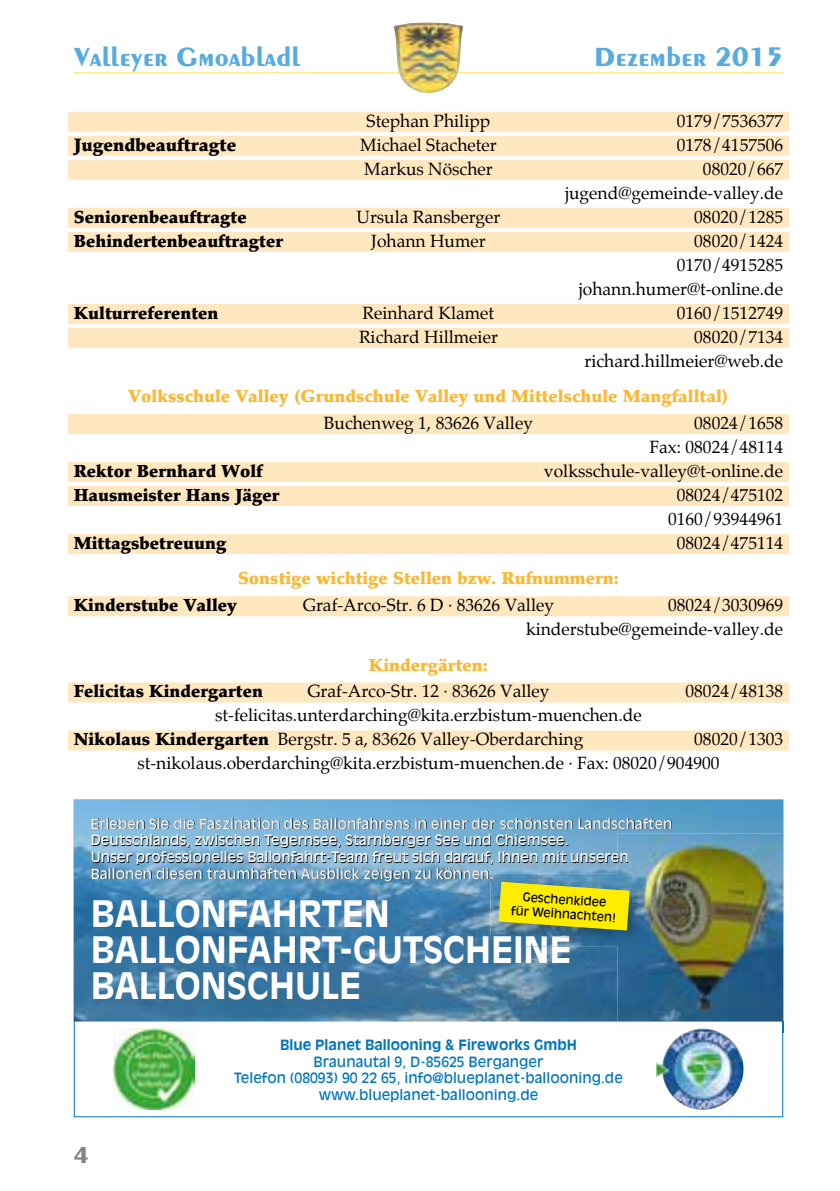
<style>
.page{position:relative;width:840px;height:1191px;background:#fff}
.page>*{position:absolute;margin:0;border:0;box-sizing:border-box;transform-origin:0 0}
.t1{font:700 36px/36px "Antique Olive";color:#fff}
.t2{font:700 28px "Peignot";color:#58abe0}
.t3{font:700 24px "Peignot";color:#878384}
.t4{font:900 18px "Palatino";color:#000}
.t5{font:17.4px/24px "Palatino";color:#000;text-align:right}
.t6{font:900 17.4px "Palatino";color:#000}
.t7{font:900 17.4px "Palatino";color:#fab836}
.t8{font:14px/16.8px "Antique Olive";color:#fff}
.t9{font:14px/16.8px "Antique Olive";color:#0075be;text-align:center}
.t10{font:700 14px "Antique Olive";color:#0075be}
.t11{font:12px/14.4px "Antique Olive";color:#000;text-align:center}
.s1{font-weight:900}
.s2{color:#000}
.s3{color:#fbfbfb}
.s4{color:#fefefe}
.s5{color:#f3f3f3}
</style>
<div class="page">
<hr style="left:74px;top:72px;width:708px;height:2px;background:#fdee86">
<img style="left:393px;top:25px;width:68px;height:49px">
<img style="left:395px;top:22px;width:64px;height:71px">
<div style="left:68px;top:112px;width:720px;height:20px;background:#ffe7c0"></div>
<div style="left:68px;top:136px;width:720px;height:20px;background:#ffe7c0"></div>
<div style="left:68px;top:160px;width:720px;height:20px;background:#ffe7c0"></div>
<div style="left:68px;top:208px;width:720px;height:20px;background:#ffe7c0"></div>
<div style="left:68px;top:232px;width:720px;height:20px;background:#ffe7c0"></div>
<div style="left:68px;top:304px;width:720px;height:20px;background:#ffe7c0"></div>
<div style="left:68px;top:328px;width:720px;height:20px;background:#ffe7c0"></div>
<div style="left:68px;top:414px;width:720px;height:20px;background:#ffe7c0"></div>
<div style="left:68px;top:462px;width:720px;height:20px;background:#ffe7c0"></div>
<div style="left:68px;top:486px;width:720px;height:20px;background:#ffe7c0"></div>
<div style="left:68px;top:534px;width:720px;height:20px;background:#ffe7c0"></div>
<div style="left:68px;top:596px;width:720px;height:20px;background:#ffe7c0"></div>
<div style="left:68px;top:682px;width:720px;height:20px;background:#ffe7c0"></div>
<div style="left:68px;top:730px;width:720px;height:20px;background:#ffe7c0"></div>
<svg style="left:74px;top:1021px;width:708px;height:96px"></svg>
<img style="left:74px;top:799px;width:708px;height:222px">
<img style="left:617px;top:833px;width:165px;height:199px">
<img style="left:684px;top:1028px;width:36px;height:4px">
<svg style="left:617px;top:852px;width:10px;height:12px"></svg>
<img style="left:490px;top:873px;width:155px;height:73px">
<img style="left:490px;top:936px;width:79px;height:10px">
<svg style="left:490px;top:873px;width:139px;height:57px;background:#c4cb3e"></svg>
<h2 class="t2" style="left:74px;top:41px;width:228px">Valleyer Gmoabladl</h2>
<h2 class="t2" style="left:593px;top:41px;width:190px">Dezember 2015</h2>
<p class="t5" style="left:366px;top:109px;width:125px">Stephan Philipp</p>
<p class="t5" style="left:676px;top:109px;width:108px">0179/7536377</p>
<p class="t4" style="left:74px;top:134px;width:164px">Jugendbeauftragte</p>
<p class="t5" style="left:360px;top:133px;width:138px">Michael Stacheter</p>
<p class="t5" style="left:676px;top:133px;width:108px">0178/4157506</p>
<p class="t5" style="left:364px;top:157px;width:130px">Markus Nöscher</p>
<p class="t5" style="left:564px;top:157px;width:219px">08020/667 jugend@gemeinde-valley.de</p>
<p class="t6" style="left:74px;top:206px;width:174px">Seniorenbeauftragte</p>
<p class="t5" style="left:356px;top:205px;width:145px">Ursula Ransberger</p>
<p class="t5" style="left:694px;top:205px;width:90px">08020/1285</p>
<p class="t6" style="left:74px;top:230px;width:211px">Behindertenbeauftragter</p>
<p class="t5" style="left:371px;top:229px;width:116px">Johann Humer</p>
<p class="t5" style="left:578px;top:229px;width:206px">08020/1424<br>0170/4915285 johann.humer@t-online.de</p>
<p class="t6" style="left:74px;top:302px;width:146px">Kulturreferenten</p>
<p class="t5" style="left:362px;top:301px;width:133px">Reinhard Klamet</p>
<p class="t5" style="left:676px;top:301px;width:108px">0160/1512749</p>
<p class="t5" style="left:359px;top:325px;width:140px">Richard Hillmeier</p>
<p class="t5" style="left:584px;top:325px;width:200px">08020/7134 richard.hillmeier@web.de</p>
<p class="t7" style="left:128px;top:386px;width:601px">Volksschule Valley (Grundschule Valley und Mittelschule Mangfalltal)</p>
<p class="t5" style="left:323px;top:411px;width:210px">Buchenweg 1, 83626 Valley</p>
<p class="t5" style="left:649px;top:411px;width:135px">08024/1658<br>Fax: 08024/48114</p>
<p class="t6" style="left:74px;top:460px;width:190px">Rektor Bernhard Wolf</p>
<p class="t5" style="left:543px;top:459px;width:241px">volksschule-valley@t-online.de</p>
<p class="t6" style="left:74px;top:484px;width:207px">Hausmeister Hans Jäger</p>
<p class="t5" style="left:667px;top:483px;width:116px;text-align:center">08024/475102<br>0160/93944961</p>
<p class="t6" style="left:74px;top:532px;width:154px">Mittagsbetreuung</p>
<p class="t5" style="left:676px;top:531px;width:108px">08024/475114</p>
<p class="t7" style="left:238px;top:568px;width:382px">Sonstige wichtige Stellen bzw. Rufnummern:</p>
<p class="t6" style="left:74px;top:595px;width:165px">Kinderstube Valley</p>
<p class="t5" style="left:302px;top:593px;width:253px">Graf-Arco-Str. 6 D · 83626 Valley</p>
<p class="t5" style="left:525px;top:593px;width:258px">08024/3030969 kinderstube@gemeinde-valley.de</p>
<p class="t7" style="left:369px;top:654px;width:120px">Kindergärten:</p>
<p class="t6" style="left:74px;top:681px;width:191px">Felicitas Kindergarten</p>
<p class="t5" style="left:307px;top:679px;width:243px">Graf-Arco-Str. 12 · 83626 Valley</p>
<p class="t5" style="left:685px;top:679px;width:99px">08024/48138</p>
<p class="t5" style="left:74px;top:703px;width:569px;text-align:left;text-indent:141px">st-felicitas.unterdarching@kita.erzbistum-muenchen.de<br><span class="s1">Nikolaus Kindergarten</span> Bergstr. 5 a, 83626 Valley-Oberdarching</p>
<p class="t5" style="left:137px;top:727px;width:647px;text-align:left;text-indent:556px">08020/1303 st-nikolaus.oberdarching@kita.erzbistum-muenchen.de · Fax: 08020/904900</p>
<p class="t8" style="left:91px;top:814px;width:583px">Erleben Sie die Faszination des Ballonfahrens in einer der schönsten Landschaften Deutschlands, zwischen Tegernsee, Starnberger See und Chiemsee.<br>Unser professionelles Ballonfahrt-Team freut sich darauf, Ihnen mit unseren Ballonen diesen traumhaften Ausblick zeigen zu können<span class="s2">.</span></p>
<p class="t11" style="left:512px;top:888px;width:106px;rotate:4deg">Geschenkidee für Weihnachten!</p>
<h1 class="t1" style="left:91px;top:894px;width:482px">BALLONFAHRTEN<br>BALLONFAHRT-GUTSCHE<span class="s3">I</span><span class="s4">N</span><span class="s5">E<br></span>BALLONSCHULE</h1>
<h3 class="t3" style="left:74px;top:1141px;width:16px">4</h3>
<p class="t10" style="left:280px;top:1036px;width:298px">Blue Planet Ballooning &amp; Fireworks GmbH</p>
<p class="t9" style="left:234px;top:1052px;width:390px">Braunautal 9, D-85625 Berganger<br>Telefon (08093) 90 22 65, info@blueplanet-ballooning.de www.blueplanet-ballooning.de</p>
</div>
